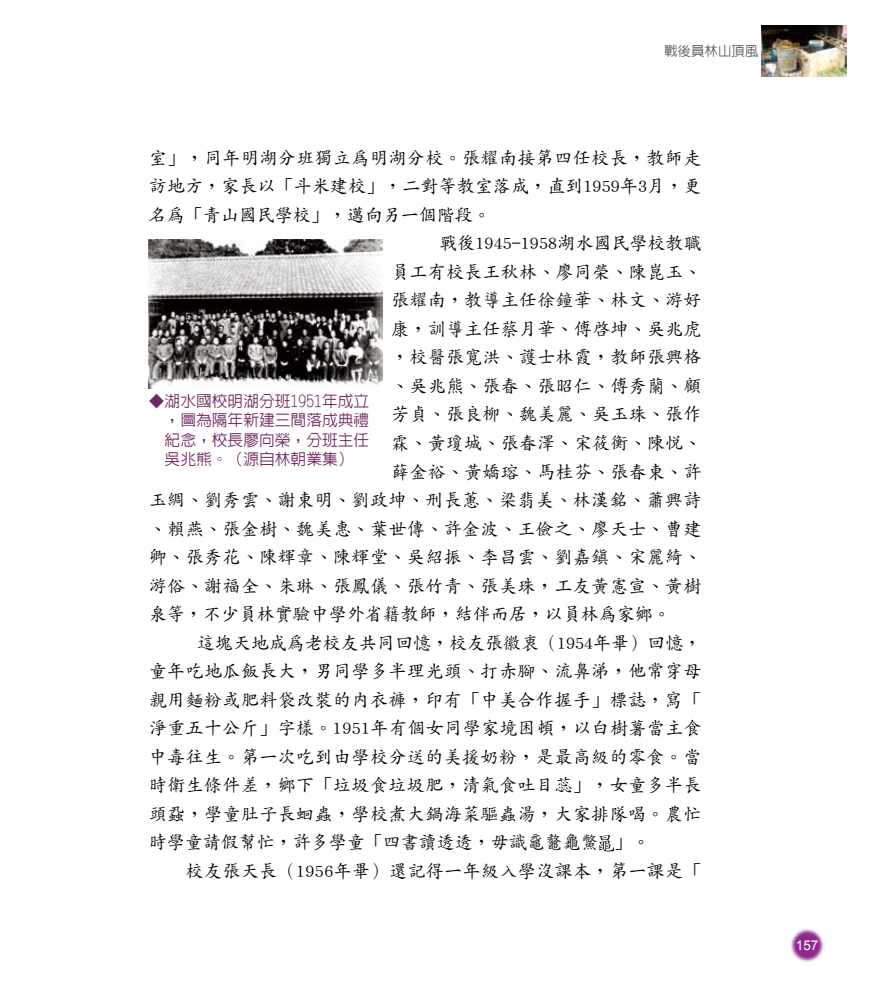
<style>
.page{position:relative;width:893px;height:1000px;background:#fff}
.page>*{position:absolute;margin:0;border:0;box-sizing:border-box;transform-origin:0 0}
.t1{font:500 18px "Zen Kai";letter-spacing:.025em;color:#000}
.t2{font:500 18px "Zen Kai";color:#000}
.t3{font:500 18px "Zen Kai";letter-spacing:.005em;color:#000}
.t4{font:500 15.75px/19.5px "Lin Gothic";color:#6f2760;text-align:justify}
.t5{font:500 13.5px "Lin Gothic";color:#595757}
.t6{font:13.5px "Arial";color:#fff}
</style>
<div class="page">
<img style="left:791px;top:928px;width:34px;height:33px">
<img style="left:762px;top:26px;width:85px;height:51px">
<svg style="left:599px;top:835px;width:15px;height:16px"></svg>
<img style="left:149px;top:239px;width:233px;height:149px">
<p class="t5" style="left:664px;top:44px;width:96px">戰後員林山頂風</p>
<p class="t1" style="left:149px;top:149px;width:554px">室」，同年明湖分班獨立為明湖分校。張耀南接第四任校長，教師走</p>
<p class="t3" style="left:149px;top:177px;width:554px">訪地方，家長以「斗米建校」，二對等教室落成，直到1959年3月，更</p>
<p class="t2" style="left:149px;top:206px;width:343px">名為「青山國民學校」，邁向另一個階段。</p>
<p class="t3" style="left:439px;top:234px;width:264px">戰後1945-1958湖水國民學校教職</p>
<p class="t1" style="left:391px;top:263px;width:312px">員工有校長王秋林、廖同榮、陳崑玉、</p>
<p class="t1" style="left:391px;top:291px;width:312px">張耀南，教導主任徐鐘華、林文、游好</p>
<p class="t1" style="left:391px;top:320px;width:312px">康，訓導主任蔡月華、傅啟坤、吳兆虎</p>
<p class="t1" style="left:391px;top:348px;width:312px">，校醫張寬洪、護士林霞，教師張興格</p>
<p class="t1" style="left:391px;top:377px;width:312px">、吳兆熊、張春、張昭仁、傅秀蘭、顧</p>
<p class="t1" style="left:391px;top:405px;width:312px">芳貞、張良柳、魏美麗、吳玉珠、張作</p>
<p class="t1" style="left:391px;top:434px;width:312px">霖、黃瓊城、張春澤、宋筱衡、陳悅、</p>
<p class="t1" style="left:391px;top:462px;width:312px">薛金裕、黃嬌瑢、馬桂芬、張春東、許</p>
<p class="t1" style="left:149px;top:491px;width:554px">玉綢、劉秀雲、謝東明、劉政坤、刑長蕙、梁翡美、林漢銘、蕭興詩</p>
<p class="t1" style="left:149px;top:519px;width:554px">、賴燕、張金樹、魏美惠、葉世傳、許金波、王儉之、廖天士、曹建</p>
<p class="t1" style="left:149px;top:548px;width:554px">卿、張秀花、陳輝章、陳輝堂、吳紹振、李昌雲、劉嘉鎮、宋麗綺、</p>
<p class="t1" style="left:149px;top:576px;width:554px">游俗、謝福全、朱琳、張鳳儀、張竹青、張美珠，工友黃憲宣、黃樹</p>
<p class="t2" style="left:149px;top:605px;width:523px">泉等，不少員林實驗中學外省籍教師，結伴而居，以員林為家鄉。</p>
<p class="t2" style="left:197px;top:633px;width:506px">這塊天地成為老校友共同回憶，校友張徽衷（1954年畢）回憶，</p>
<p class="t1" style="left:149px;top:662px;width:554px">童年吃地瓜飯長大，男同學多半理光頭、打赤腳、流鼻涕，他常穿母</p>
<p class="t1" style="left:149px;top:690px;width:554px">親用麵粉或肥料袋改裝的內衣褲，印有「中美合作握手」標誌，寫「</p>
<p class="t1" style="left:149px;top:719px;width:554px">淨重五十公斤」字樣。1951年有個女同學家境困頓，以白樹薯當主食</p>
<p class="t1" style="left:149px;top:747px;width:554px">中毒往生。第一次吃到由學校分送的美援奶粉，是最高級的零食。當</p>
<p class="t1" style="left:149px;top:776px;width:554px">時衛生條件差，鄉下「垃圾食垃圾肥，清氣食吐目蕊」，女童多半長</p>
<p class="t1" style="left:149px;top:804px;width:554px">頭蝨，學童肚子長蛔蟲，學校煮大鍋海菜驅蟲湯，大家排隊喝。農忙</p>
<p class="t2" style="left:149px;top:833px;width:503px">時學童請假幫忙，許多學童「四書讀透透，毋識黿鼇龜鱉 」。</p>
<p class="t1" style="left:149px;top:861px;width:554px">　　校友張天長（1956年畢）還記得一年級入學沒課本，第一課是「</p>
<p class="t4" style="left:149px;top:391px;width:222px">◆湖水國校明湖分班1951年成立　，圖為隔年新建三間落成典禮　紀念，校長廖向榮，分班主任　吳兆熊。（源自林朝業集）</p>
<p class="t6" style="left:796px;top:936px;width:24px">157</p>
</div>
